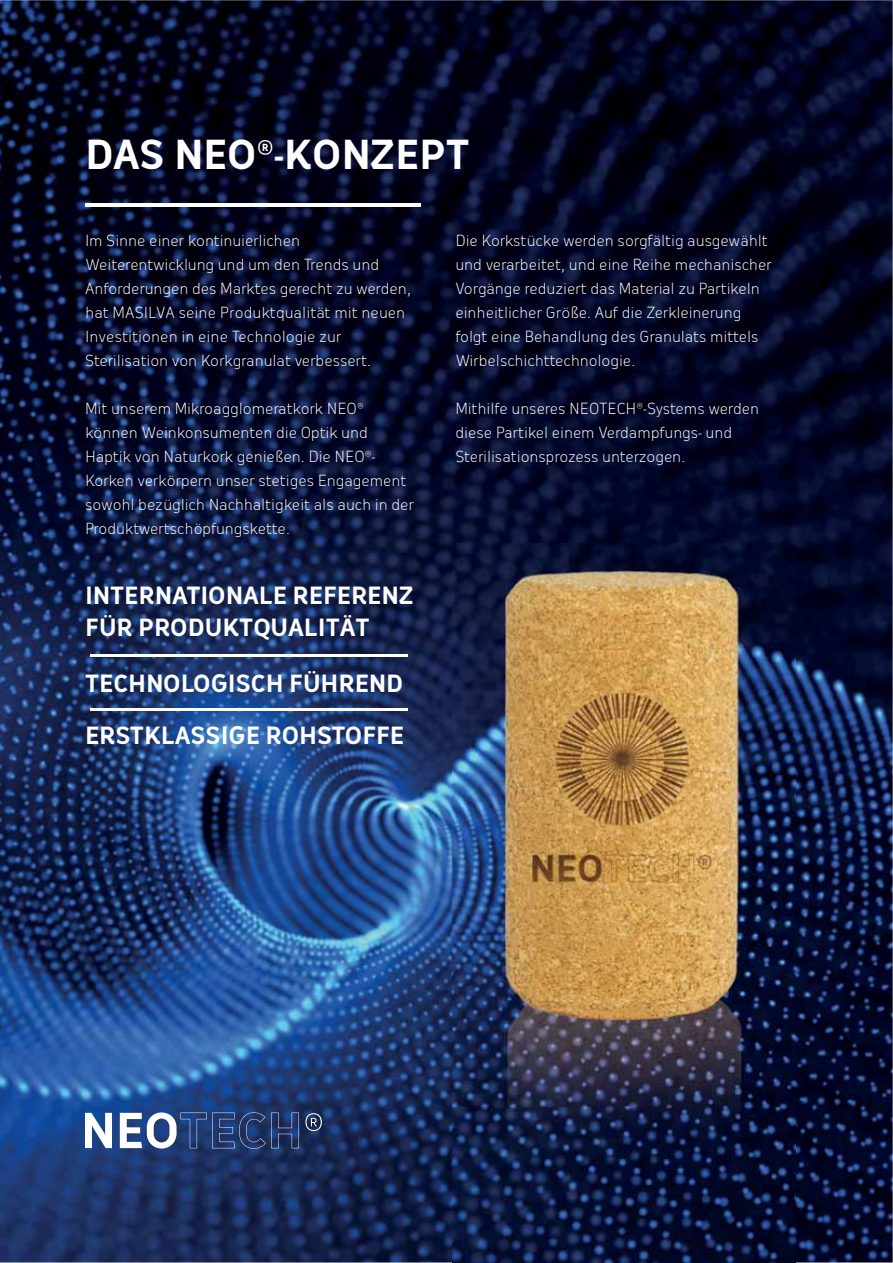
<style>
.page{position:relative;width:893px;height:1263px;background:#fff}
.page>*{position:absolute;margin:0;border:0;box-sizing:border-box;transform-origin:0 0}
.t1{font:700 39px "Oceania";color:#fff}
.t2{font:700 23.25px/32px "Oceania";color:#fff}
.t3{font:300 15px/24px "Oceania";letter-spacing:-.01em;color:#fff}
</style>
<div class="page">
<img style="left:0;top:0;width:893px;height:1263px">
<svg style="left:85px;top:1113px;width:27px;height:35px"></svg>
<svg style="left:120px;top:1112px;width:179px;height:37px;background:#4b608d"></svg>
<svg style="left:305px;top:1113px;width:17px;height:18px"></svg>
<hr style="left:85px;top:203px;width:336px;height:4px;background:#fff">
<hr style="left:90px;top:655px;width:317px;height:2px;background:#fff">
<hr style="left:90px;top:709px;width:317px;height:2px;background:#fff">
<img style="left:452px;top:544px;width:344px;height:719px">
<h1 class="t1" style="left:85px;top:140px;width:386px">DAS NEO®-KONZEPT</h1>
<p class="t3" style="left:85px;top:230px;width:327px">Im Sinne einer kontinuierlichen Weiterentwicklung und um den Trends und Anforderungen des Marktes gerecht zu werden, hat MASILVA seine Produktqualität mit neuen Investitionen in eine Technologie zur Sterilisation von Korkgranulat verbessert.</p>
<p class="t3" style="left:85px;top:397px;width:331px">Mit unserem Mikroagglomeratkork NEO® können Weinkonsumenten die Optik und Haptik von Naturkork genießen. Die NEO®- Korken verkörpern unser stetiges Engagement sowohl bezüglich Nachhaltigkeit als auch in der Produktwertschöpfungskette.</p>
<h2 class="t2" style="left:85px;top:582px;width:330px">INTERNATIONALE REFERENZ<br>FÜR PRODUKTQUALITÄT</h2>
<h2 class="t2" style="left:85px;top:670px;width:320px">TECHNOLOGISCH FÜHREND</h2>
<h2 class="t2" style="left:85px;top:722px;width:320px">ERSTKLASSIGE ROHSTOFFE</h2>
<p class="t3" style="left:455px;top:230px;width:318px">Die Korkstücke werden sorgfältig ausgewählt und verarbeitet, und eine Reihe mechanischer Vorgänge reduziert das Material zu Partikeln einheitlicher Größe. Auf die Zerkleinerung folgt eine Behandlung des Granulats mittels Wirbelschichttechnologie.</p>
<p class="t3" style="left:455px;top:397px;width:305px">Mithilfe unseres NEOTECH®-Systems werden diese Partikel einem Verdampfungs- und<br>Sterilisationsprozess unterzogen.</p>
</div>
